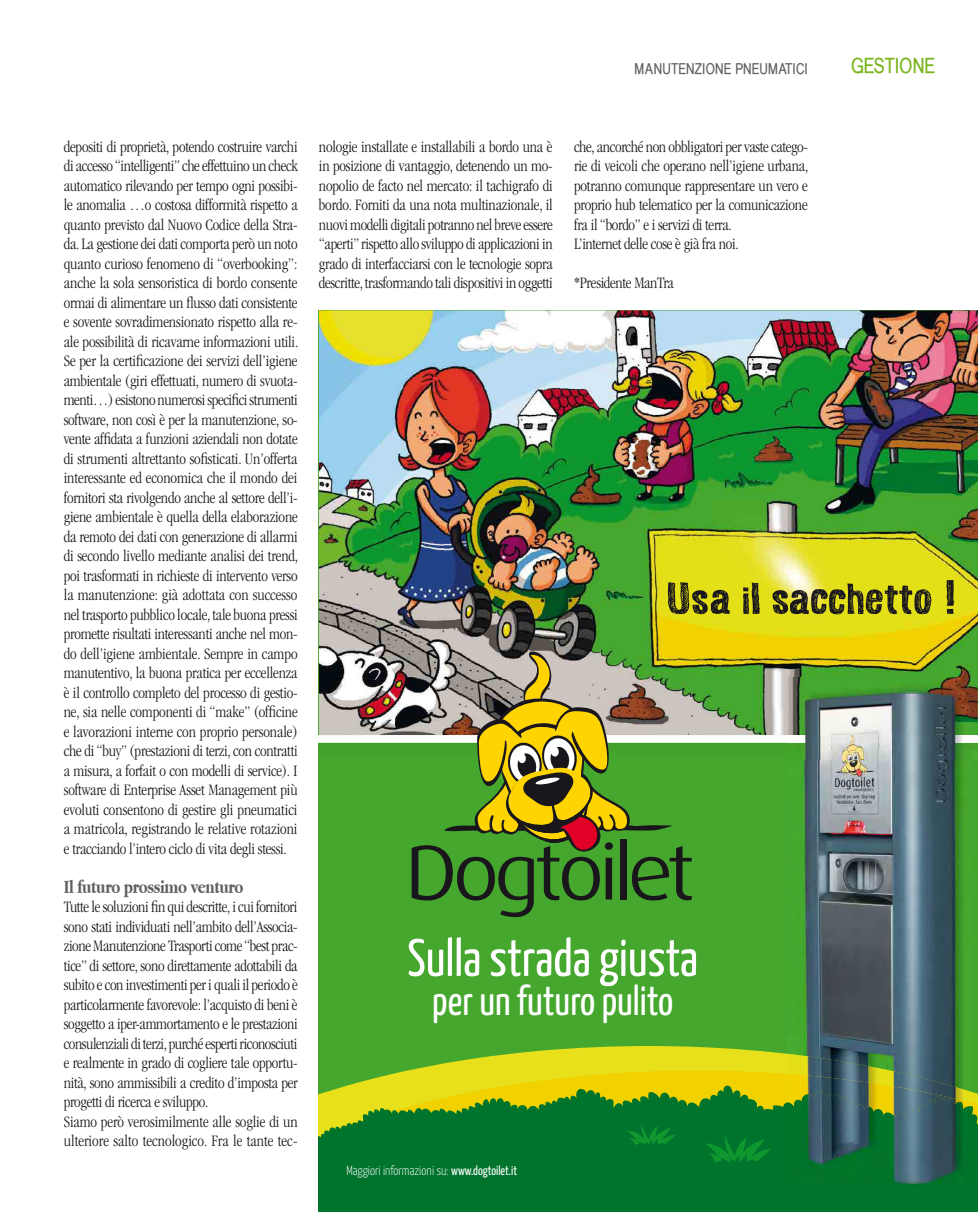
<style>
.page{position:relative;width:978px;height:1212px;background:#fff}
.page>*{position:absolute;margin:0;border:0;box-sizing:border-box;transform-origin:0 0}
.t1{font:52.5px "Yanone Kaffeesatz";color:#fff}
.t2{font:41.55px "Yanone Kaffeesatz";color:#fff}
.t3{font:21px "Babel Sans";color:#7ab51d}
.t4{font:700 19.5px "Apple Garamond";letter-spacing:-.02em;color:#5f6062;scale:.95 1}
.t5{font:300 condensed 16.5px/19.5px "ITC Garamond Std";letter-spacing:-.02em;color:#1a171c;scale:.95 1}
.t6{font:15px "Babel Sans";letter-spacing:.01em;color:#5f6062}
.t7{font:300 13.05px "Yanone Kaffeesatz";color:#fff}
.s1{font-weight:400}
</style>
<div class="page">
<div style="left:319px;top:310px;width:659px;height:902px;background:#45a72d"></div>
<img style="left:319px;top:310px;width:659px;height:341px">
<svg style="left:411px;top:1046px;width:376px;height:24px;fill:#e7e01a"></svg>
<svg style="left:349px;top:1070px;width:438px;height:15px;background:#e0d50f"></svg>
<svg style="left:319px;top:651px;width:659px;height:266px"></svg>
<svg style="left:319px;top:1085px;width:659px;height:127px;background:#238227"></svg>
<img style="left:787px;top:760px;width:17px;height:294px">
<img style="left:966px;top:760px;width:11px;height:157px">
<img style="left:787px;top:677px;width:190px;height:83px">
<img style="left:787px;top:1054px;width:17px;height:20px">
<img style="left:787px;top:1074px;width:191px;height:21px">
<img style="left:787px;top:1095px;width:191px;height:90px">
<img style="left:804px;top:760px;width:130px;height:296px">
<img style="left:934px;top:760px;width:32px;height:296px">
<img style="left:804px;top:683px;width:162px;height:77px">
<img style="left:804px;top:1056px;width:162px;height:19px">
<img style="left:804px;top:1075px;width:162px;height:43px">
<svg style="left:668px;top:582px;width:62px;height:32px;background:#848119"></svg>
<svg style="left:743px;top:582px;width:17px;height:32px"></svg>
<svg style="left:772px;top:583px;width:159px;height:32px;background:#8c8925"></svg>
<svg style="left:946px;top:580px;width:9px;height:34px"></svg>
<svg style="left:705px;top:1135px;width:66px;height:28px;background:#05802d"></svg>
<svg style="left:627px;top:1125px;width:49px;height:20px"></svg>
<p class="t6" style="left:634px;top:60px;width:175px">MANUTENZIONE PNEUMATICI</p>
<p class="t3" style="left:851px;top:54px;width:86px">GESTIONE</p>
<p class="t5" style="left:64px;top:137px;width:248px;text-align:justify">depositi di proprietà, potendo costruire varchi di accesso “intelligenti” che effettuino un check automatico rilevando per tempo ogni possibi&shy;le anomalia …o costosa difformità rispetto a quanto previsto dal Nuovo Codice della Stra&shy;da. La gestione dei dati comporta però un noto quanto curioso fenomeno di “overbooking”: anche la sola sensoristica di bordo consente ormai di alimentare un flusso dati consistente e sovente sovradimensionato rispetto alla re&shy;ale possibilità di ricavarne informazioni utili.<br>Se per la certificazione dei servizi dell’igiene ambientale (giri effettuati, numero di svuota&shy;menti…) esistono numerosi specifici strumenti software, non così è per la manutenzione, so&shy;vente affidata a funzioni aziendali non dotate di strumenti altrettanto sofisticati. Un’offerta interessante ed economica che il mondo dei fornitori sta rivolgendo anche al settore dell’i&shy;giene ambientale è quella della elaborazione da remoto dei dati con generazione di allarmi di secondo livello mediante analisi dei trend, poi trasformati in richieste di intervento verso la manutenzione: già adottata con successo nel trasporto pubblico locale, tale buona pressi promette risultati interessanti anche nel mon&shy;do dell’igiene ambientale. Sempre in campo manutentivo, la buona pratica per eccellenza è il controllo completo del processo di gestio&shy;ne, sia nelle componenti di “make” (officine e lavorazioni interne con proprio personale) che di “buy” (prestazioni di terzi, con contratti a misura, a forfait o con modelli di service). I software di Enterprise Asset Management più evoluti consentono di gestire gli pneumatici a matricola, registrando le relative rotazioni e tracciando l’intero ciclo di vita degli stessi.</p>
<p class="t4" style="left:64px;top:875px;width:191px">Il futuro prossimo venturo</p>
<p class="t5" style="left:64px;top:897px;width:248px">Tutte le soluzioni fin qui descritte, i cui fornitori sono stati individuati nell’ambito dell’Associa&shy;zione Manutenzione Trasporti come “best prac&shy;tice” di settore, sono direttamente adottabili da subito e con investimenti per i quali il periodo è particolarmente favorevole: l’acquisto di beni è soggetto a iper-ammortamento e le prestazioni consulenziali di terzi, purché esperti riconosciuti e realmente in grado di cogliere tale opportu&shy;nità, sono ammissibili a credito d’imposta per progetti di ricerca e sviluppo.<br>Siamo però verosimilmente alle soglie di un ulteriore salto tecnologico. Fra le tante tec-</p>
<p class="t5" style="left:319px;top:137px;width:248px;text-align:justify">nologie installate e installabili a bordo una è in posizione di vantaggio, detenendo un mo&shy;nopolio de facto nel mercato: il tachigrafo di bordo. Forniti da una nota multinazionale, il nuovi modelli digitali potranno nel breve essere “aperti” rispetto allo sviluppo di applicazioni in grado di interfacciarsi con le tecnologie sopra descritte, trasformando tali dispositivi in oggetti</p>
<p class="t5" style="left:574px;top:137px;width:248px">che, ancorché non obbligatori per vaste catego&shy;rie di veicoli che operano nell’igiene urbana, potranno comunque rappresentare un vero e proprio hub telematico per la comunicazione fra il “bordo” e i servizi di terra.<br>L’internet delle cose è già fra noi.</p>
<p class="t5" style="left:574px;top:273px;width:107px">*Presidente ManTra</p>
<h1 class="t1" style="left:407px;top:926px;width:292px">Sulla strada giusta</h1>
<h2 class="t2" style="left:432px;top:975px;width:242px">per un futuro pulito</h2>
<p class="t7" style="left:346px;top:1163px;width:172px">Maggiori informazioni su: <span class="s1">www.dogtoilet.it</span></p>
</div>
